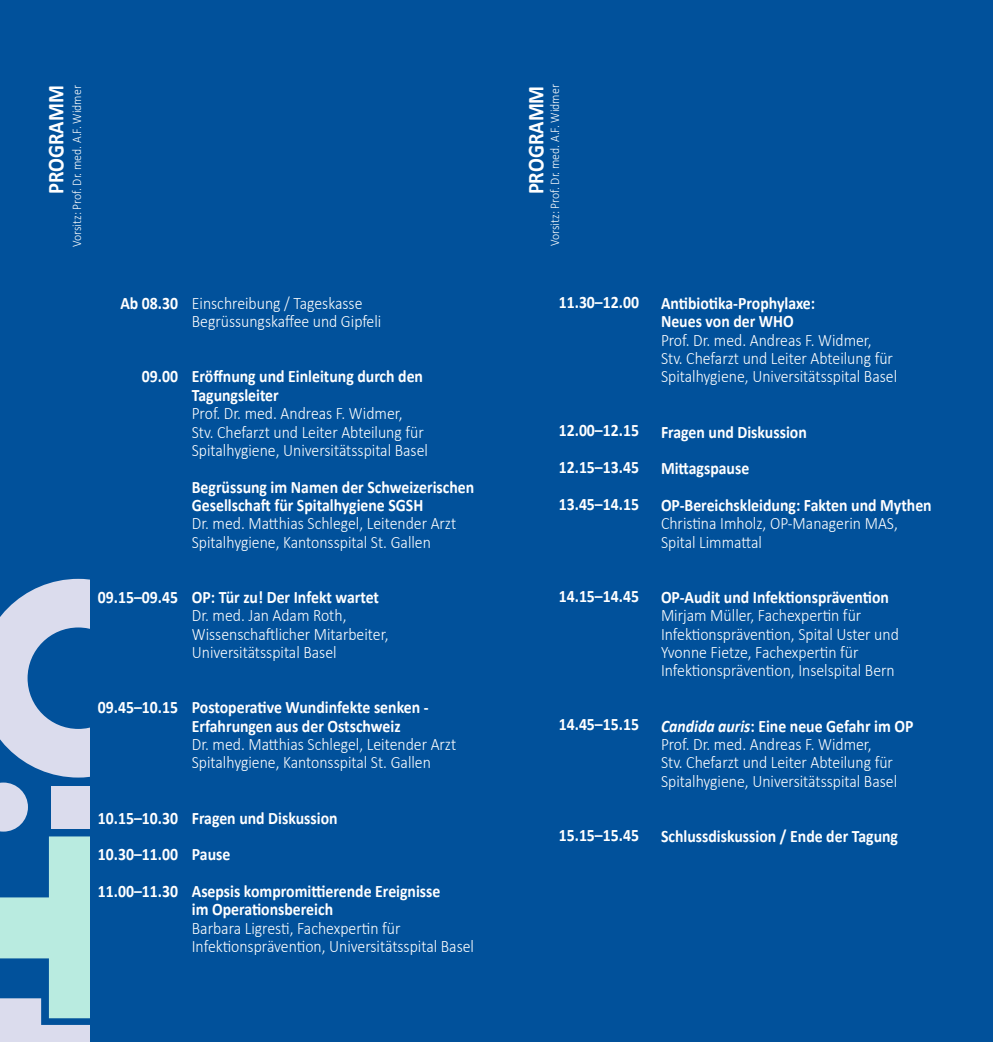
<style>
.page{position:relative;width:993px;height:1042px;background:#fff}
.page>*{position:absolute;margin:0;border:0;box-sizing:border-box;transform-origin:0 0}
.t1{font:700 22.75px "Calibri";color:#fff;scale:.9 1}
.t2{font:300 17.5px/18.4px "Calibri";color:#fff;scale:.9 1}
.t3{font:700 17.5px/18.4px "Calibri";color:#fff;scale:.9 1}
.t4{font:300 13.12px "Calibri";color:#fff;scale:.9 1}
.s1{font-weight:700}
.s2{font-style:italic}
</style>
<div class="page">
<div style="left:0;top:0;width:992px;height:1042px;background:#01519b"></div>
<svg style="left:0;top:579px;width:89px;height:463px"></svg>
<p class="t1" style="left:40px;top:194px;width:122px;rotate:-90deg">PROGRAMM</p>
<p class="t4" style="left:69px;top:247px;width:181px;rotate:-90deg">Vorsitz: Prof. Dr. med. A.F. Widmer</p>
<p class="t1" style="left:519px;top:194px;width:122px;rotate:-90deg">PROGRAMM</p>
<p class="t4" style="left:546px;top:246px;width:181px;rotate:-90deg">Vorsitz: Prof. Dr. med. A.F. Widmer</p>
<p class="t3" style="left:120px;top:294px;width:66px">Ab 08.30</p>
<p class="t3" style="left:142px;top:367px;width:42px">09.00</p>
<p class="t3" style="left:98px;top:588px;width:91px">09.15–09.45</p>
<p class="t3" style="left:98px;top:698px;width:91px">09.45–10.15</p>
<p class="t2" style="left:192px;top:294px;width:191px">Einschreibung / Tageskasse</p>
<p class="t2" style="left:192px;top:312px;width:212px">Begrüssungskaffee und Gipfeli</p>
<p class="t3" style="left:192px;top:367px;width:258px">Eröffnung und Einleitung durch den<br>Tagungsleiter</p>
<p class="t2" style="left:192px;top:404px;width:259px">Prof. Dr. med. Andreas F. Widmer,<br>Stv. Chefarzt und Leiter Abteilung für</p>
<p class="t2" style="left:192px;top:441px;width:264px">Spitalhygiene, Universitätsspital Basel</p>
<p class="t3" style="left:192px;top:477px;width:315px">Begrüssung im Namen der Schweizerischen<br>Gesellschaft für Spitalhygiene SGSH</p>
<p class="t2" style="left:192px;top:514px;width:295px">Dr. med. Matthias Schlegel, Leitender Arzt<br>Spitalhygiene, Kantonsspital St. Gallen</p>
<p class="t2" style="left:192px;top:588px;width:220px"><span class="s1">OP: Tür zu! Der Infekt wartet<br></span>Dr. med. Jan Adam Roth,<br>Wissenschaftlicher Mitarbeiter,<br>Universitätsspital Basel</p>
<p class="t3" style="left:192px;top:698px;width:264px">Postoperative Wundinfekte senken -</p>
<p class="t2" style="left:192px;top:716px;width:295px"><span class="s1">Erfahrungen aus der Ostschweiz<br></span>Dr. med. Matthias Schlegel, Leitender Arzt<br>Spitalhygiene, Kantonsspital St. Gallen</p>
<p class="t3" style="left:98px;top:808px;width:91px">10.15–10.30</p>
<p class="t3" style="left:98px;top:845px;width:91px">10.30–11.00</p>
<p class="t3" style="left:98px;top:882px;width:91px">11.00–11.30</p>
<p class="t3" style="left:192px;top:808px;width:163px">Fragen und Diskussion</p>
<p class="t3" style="left:192px;top:845px;width:44px">Pause</p>
<p class="t2" style="left:192px;top:882px;width:315px"><span class="s1">Asepsis kompromittierende Ereignisse<br>im Operationsbereich<br></span>Barbara Ligresti, Fachexpertin für Infektionsprävention, Universitätsspital Basel</p>
<p class="t3" style="left:558px;top:292px;width:91px">11.30–12.00</p>
<p class="t3" style="left:558px;top:421px;width:91px">12.00–12.15</p>
<p class="t3" style="left:558px;top:458px;width:91px">12.15–13.45</p>
<p class="t3" style="left:558px;top:494px;width:91px">13.45–14.15</p>
<p class="t3" style="left:558px;top:586px;width:91px">14.15–14.45</p>
<p class="t3" style="left:558px;top:715px;width:91px">14.45–15.15</p>
<p class="t3" style="left:558px;top:825px;width:91px">15.15–15.45</p>
<p class="t3" style="left:660px;top:294px;width:173px">Antibiotika-Prophylaxe:<br>Neues von der WHO</p>
<p class="t2" style="left:660px;top:330px;width:259px">Prof. Dr. med. Andreas F. Widmer,<br>Stv. Chefarzt und Leiter Abteilung für</p>
<p class="t2" style="left:660px;top:367px;width:264px">Spitalhygiene, Universitätsspital Basel</p>
<p class="t3" style="left:660px;top:422px;width:163px">Fragen und Diskussion</p>
<p class="t3" style="left:660px;top:459px;width:100px">Mittagspause</p>
<p class="t2" style="left:660px;top:496px;width:302px"><span class="s1">OP-Bereichskleidung: Fakten und Mythen<br></span>Christina Imholz, OP-Managerin MAS,<br>Spital Limmattal</p>
<p class="t2" style="left:660px;top:588px;width:266px"><span class="s1">OP-Audit und Infektionsprävention </span>Mirjam Müller, Fachexpertin für Infektionsprävention, Spital Uster und Yvonne Fietze, Fachexpertin für Infektionsprävention, Inselspital Bern</p>
<p class="t3" style="left:660px;top:716px;width:282px"><span class="s2">Candida auris</span>: Eine neue Gefahr im OP</p>
<p class="t2" style="left:660px;top:735px;width:259px">Prof. Dr. med. Andreas F. Widmer,<br>Stv. Chefarzt und Leiter Abteilung für</p>
<p class="t2" style="left:660px;top:771px;width:264px">Spitalhygiene, Universitätsspital Basel</p>
<p class="t3" style="left:660px;top:826px;width:265px">Schlussdiskussion / Ende der Tagung</p>
</div>
